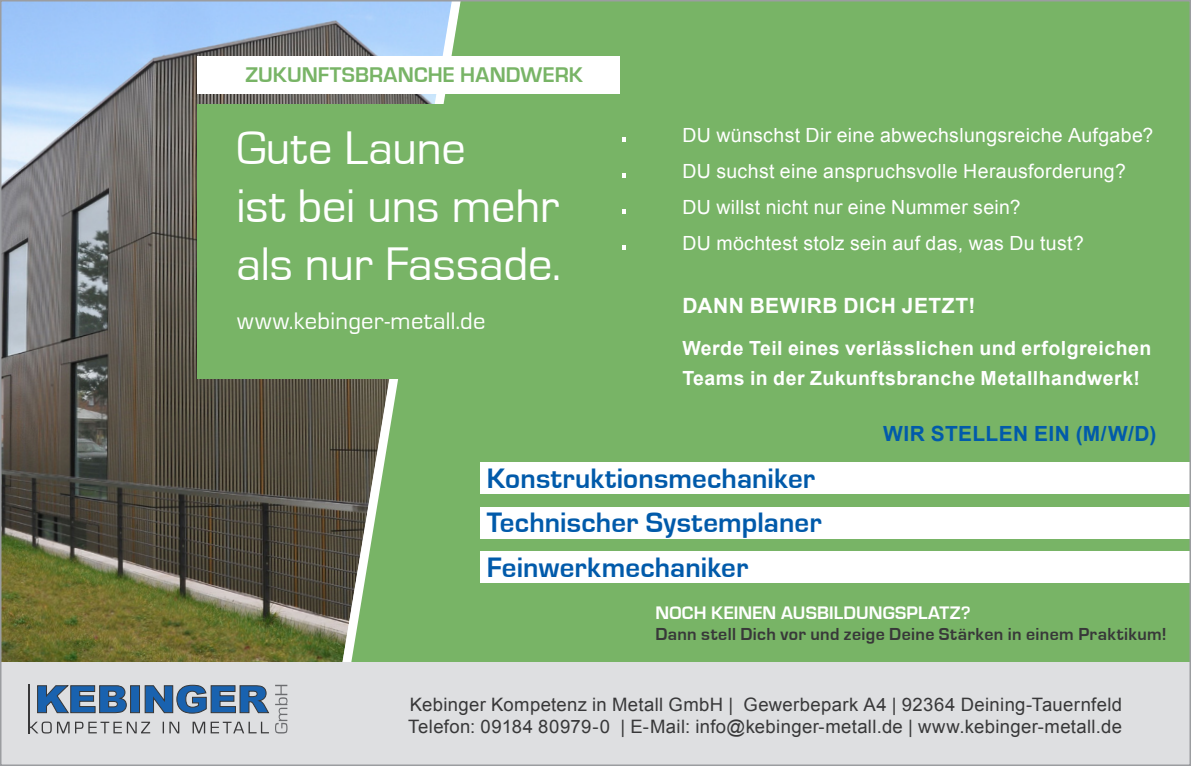
<style>
.page{position:relative;width:1191px;height:766px;background:#fff}
.page>*{position:absolute;margin:0;border:0;box-sizing:border-box;transform-origin:0 0}
.t1{font:51px "Eurostile";color:#fff}
.t2{font:48.6px/58.2px "Eurostile";letter-spacing:-.005em;color:#fff}
.t3{font:700 29.1px/44.7px "Eurostile";letter-spacing:.005em;color:#015aaa}
.t4{font:24.6px "Eurostile";letter-spacing:.015em;color:#fff}
.t5{font:700 21.9px "Eurostile";letter-spacing:.005em;color:#78b466}
.t6{font:700 21px "Arial";letter-spacing:.025em;color:#fff}
.t7{font:700 21px "Arial";letter-spacing:.02em;color:#015aaa}
.t8{font:19.5px "Arial";letter-spacing:.02em;color:#fff}
.t9{font:700 19.5px/30px "Arial";letter-spacing:.025em;color:#fff}
.t10{font:18.6px/22.2px "Arial";letter-spacing:.02em;color:#383839}
.t11{font:700 18.6px "Eurostile";letter-spacing:.01em;color:#fff}
.t12{font:700 18px "Eurostile";letter-spacing:.02em;color:#383839}
</style>
<div class="page">
<div style="left:461px;top:3px;width:727px;height:659px;background:#78b466"></div>
<img style="left:3px;top:3px;width:339px;height:659px">
<svg style="left:342px;top:3px;width:119px;height:659px;background:#83aa7e"></svg>
<div style="left:0;top:662px;width:1191px;height:103px;background:#dedfe1"></div>
<hr style="left:29px;top:683px;width:1px;height:50px;background:#383839">
<svg style="left:30px;top:684px;width:257px;height:49px"></svg>
<div style="left:197px;top:104px;width:440px;height:274px;background:#78b466"></div>
<div style="left:197px;top:56px;width:422px;height:37px;background:#fff"></div>
<div style="left:481px;top:507px;width:710px;height:31px;background:#fff"></div>
<div style="left:481px;top:551px;width:710px;height:32px;background:#fff"></div>
<div style="left:481px;top:462px;width:710px;height:31px;background:#fff"></div>
<p class="t5" style="left:245px;top:63px;width:339px">ZUKUNFTSBRANCHE HANDWERK</p>
<h2 class="t2" style="left:236px;top:119px;width:326px">Gute Laune<br>ist bei uns mehr als nur Fassade.</h2>
<p class="t4" style="left:237px;top:307px;width:250px">www.kebinger-metall.de</p>
<h1 class="t1" style="left:618px;top:98px;width:11px">.</h1>
<p class="t8" style="left:682px;top:122px;width:472px">DU wünschst Dir eine abwechslungsreiche Aufgabe?</p>
<h1 class="t1" style="left:618px;top:134px;width:11px">.</h1>
<p class="t8" style="left:682px;top:158px;width:445px">DU suchst eine anspruchsvolle Herausforderung?</p>
<h1 class="t1" style="left:618px;top:170px;width:11px">.</h1>
<p class="t8" style="left:682px;top:194px;width:340px">DU willst nicht nur eine Nummer sein?</p>
<h1 class="t1" style="left:618px;top:206px;width:11px">.</h1>
<p class="t8" style="left:682px;top:230px;width:403px">DU möchtest stolz sein auf das, was Du tust?</p>
<p class="t6" style="left:682px;top:291px;width:295px">DANN BEWIRB DICH JETZT!</p>
<p class="t9" style="left:682px;top:333px;width:470px">Werde Teil eines verlässlichen und erfolgreichen<br>Teams in der Zukunftsbranche Metallhandwerk!</p>
<p class="t7" style="left:883px;top:419px;width:275px">WIR STELLEN EIN (M/W/D)</p>
<h3 class="t3" style="left:487px;top:456px;width:330px">Konstruktionsmechaniker</h3>
<h3 class="t3" style="left:487px;top:500px;width:336px">Technischer Systemplaner<br>Feinwerkmechaniker</h3>
<p class="t11" style="left:655px;top:602px;width:317px">NOCH KEINEN AUSBILDUNGSPLATZ?</p>
<p class="t12" style="left:655px;top:624px;width:513px">Dann stell Dich vor und zeige Deine Stärken in einem Praktikum!</p>
<p class="t10" style="left:408px;top:693px;width:715px">Kebinger Kompetenz in Metall GmbH | Gewerbepark A4 | 92364 Deining-Tauernfeld<br>Telefon: 09184 80979-0 | E-Mail: info@kebinger-metall.de | www.kebinger-metall.de</p>
</div>
